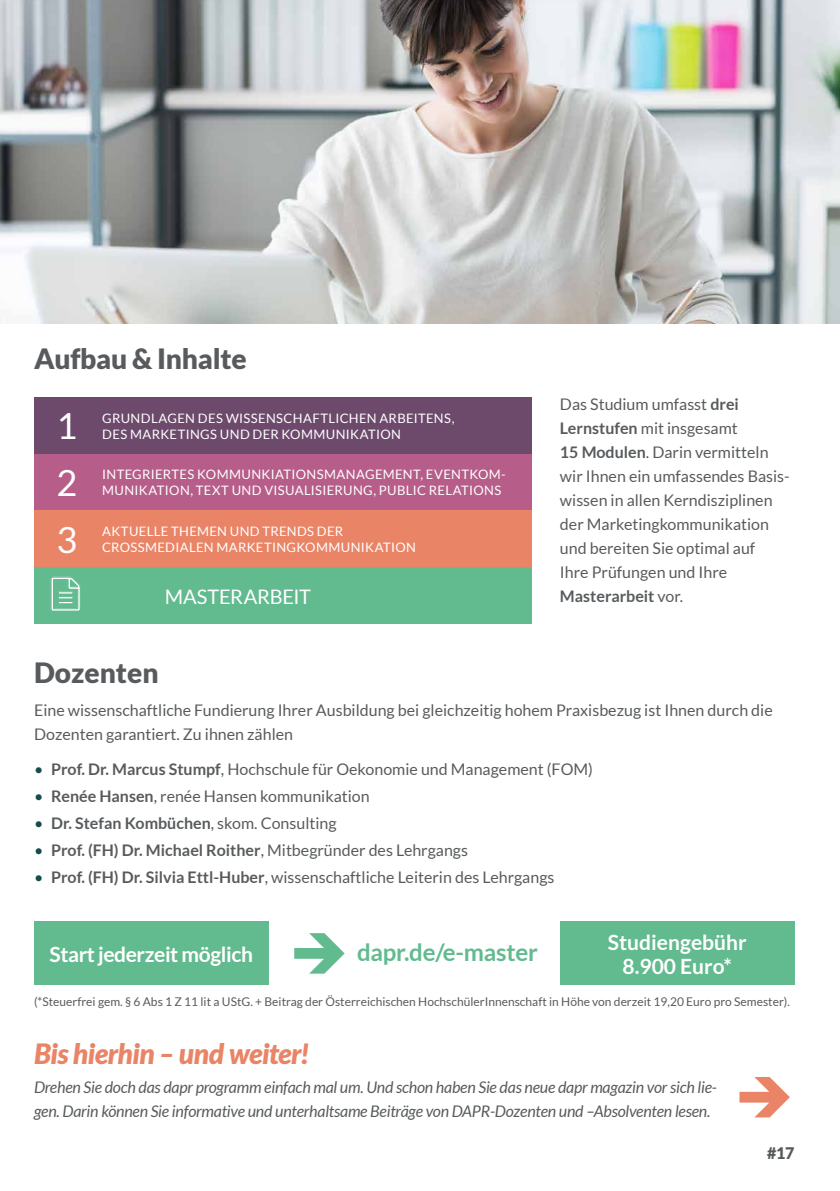
<style>
.page{position:relative;width:840px;height:1191px;background:#fff}
.page>*{position:absolute;margin:0;border:0;box-sizing:border-box;transform-origin:0 0}
.t1{font:36px/56.8px "Lato";color:#fff;text-align:justify}
.t2{font:900 28px "Lato";letter-spacing:-.01em;color:#585b5d}
.t3{font:italic 900 28px "Lato";letter-spacing:-.02em;color:#e98566}
.t4{font:700 24px "Lato";letter-spacing:-.01em;color:#62ba8f}
.t5{font:700 21px/24px "Lato";color:#fff;text-align:center}
.t6{font:700 21px "Lato";letter-spacing:-.02em;color:#fff}
.t7{font:20px "Lato";letter-spacing:-.01em;color:#fff}
.t8{font:16px/24px "Lato";color:#585b5d}
.t9{font:italic 16px/24px "Lato";letter-spacing:-.015em;color:#585b5d}
.t10{font:700 16px "Lato";color:#585b5d}
.t11{font:900 16px "Lato";color:#585b5d}
.t12{font:13px "Lato";letter-spacing:.03em;color:#fff}
.t13{font:12px "Lato";color:#585b5d}
.s1{font-weight:700}
.s2{color:#144e48}
.s3{font-weight:400;color:#144e48}
.s4{font-weight:400}
</style>
<div class="page">
<img style="left:0;top:0;width:839px;height:323px">
<div style="left:34px;top:397px;width:497px;height:57px;background:#6d496c"></div>
<div style="left:34px;top:454px;width:497px;height:56px;background:#b75d89"></div>
<div style="left:34px;top:510px;width:497px;height:57px;background:#e98566"></div>
<div style="left:34px;top:567px;width:497px;height:57px;background:#62ba8f"></div>
<div style="left:34px;top:921px;width:234px;height:64px;background:#62ba8f"></div>
<svg style="left:294px;top:933px;width:50px;height:40px"></svg>
<div style="left:559px;top:921px;width:235px;height:64px;background:#62ba8f"></div>
<h2 class="t2" style="left:34px;top:342px;width:214px">Aufbau &amp; Inhalte</h2>
<h1 class="t1" style="left:56px;top:397px;width:22px">1<br>2<br>3</h1>
<p class="t12" style="left:102px;top:410px;width:20px">Grundlagen</p>
<p class="t12" style="left:198px;top:410px;width:9px">des</p>
<p class="t12" style="left:225px;top:410px;width:10px">wissenschaftlichen</p>
<p class="t12" style="left:379px;top:410px;width:18px">Arbeitens</p>
<p class="t12" style="left:451px;top:410px;width:4px">,</p>
<p class="t12" style="left:102px;top:426px;width:9px">des</p>
<p class="t12" style="left:130px;top:426px;width:22px">Marketings</p>
<p class="t12" style="left:220px;top:426px;width:11px">und</p>
<p class="t12" style="left:252px;top:426px;width:10px">der</p>
<p class="t12" style="left:281px;top:426px;width:19px">Kommunikation</p>
<p class="t12" style="left:102px;top:467px;width:14px">Integriertes</p>
<p class="t12" style="left:197px;top:467px;width:19px">Kommunkiationsmanagement</p>
<p class="t12" style="left:420px;top:467px;width:25px">, Eventkom</p>
<p class="t12" style="left:501px;top:467px;width:6px">-</p>
<p class="t12" style="left:102px;top:483px;width:10px">munikation</p>
<p class="t12" style="left:190px;top:483px;width:52px">, Text und</p>
<p class="t12" style="left:264px;top:483px;width:18px">Visualisierung</p>
<p class="t12" style="left:373px;top:483px;width:23px">, Public</p>
<p class="t12" style="left:428px;top:483px;width:18px">Relations</p>
<p class="t12" style="left:102px;top:524px;width:19px">Aktuelle</p>
<p class="t12" style="left:171px;top:524px;width:19px">Themen</p>
<p class="t12" style="left:230px;top:524px;width:11px">und</p>
<p class="t12" style="left:262px;top:524px;width:18px">Trends</p>
<p class="t12" style="left:317px;top:524px;width:10px">der</p>
<p class="t12" style="left:102px;top:540px;width:19px">Crossmedialen</p>
<p class="t12" style="left:216px;top:540px;width:23px">Marketingkommunika</p>
<p class="t12" style="left:383px;top:540px;width:9px">tion</p>
<p class="t7" style="left:165px;top:585px;width:148px">MASTERARBEIT</p>
<p class="t8" style="left:559px;top:392px;width:229px">Das Studium umfasst <span class="s1">drei<br>Lernstufen</span> mit insgesamt<br><span class="s1">15 Modulen</span>. Darin vermitteln wir Ihnen ein umfassendes Basis&shy;wissen in allen Kerndisziplinen der Marketingkommunikation und bereiten Sie optimal auf<br>Ihre Prüfungen und Ihre<br><span class="s1">Masterarbeit</span> vor.</p>
<h2 class="t2" style="left:34px;top:656px;width:126px">Dozenten</h2>
<p class="t8" style="left:34px;top:698px;width:739px">Eine wissenschaftliche Fundierung Ihrer Ausbildung bei gleichzeitig hohem Praxisbezug ist Ihnen durch die<br>Dozenten garantiert. Zu ihnen zählen</p>
<p class="t8" style="left:34px;top:757px;width:560px"><span class="s2">•</span> <span class="s1">Prof. Dr. Marcus Stumpf</span>, Hochschule für Oekonomie und Management (FOM)</p>
<p class="t8" style="left:34px;top:784px;width:337px"><span class="s2">•</span> <span class="s1">Renée Hansen</span>, renée Hansen kommunikation</p>
<p class="t10" style="left:34px;top:814px;width:304px"><span class="s3">•</span> Dr. Stefan Kombüchen<span class="s4">, skom. Consulting</span></p>
<p class="t10" style="left:34px;top:840px;width:435px"><span class="s3">•</span> Prof. (FH) Dr. Michael Roither<span class="s4">, Mitbegründer des Lehrgangs</span></p>
<p class="t8" style="left:34px;top:864px;width:521px"><span class="s2">•</span> <span class="s1">Prof. (FH) Dr. Silvia Ettl-Huber</span>, wissenschaftliche Leiterin des Lehrgangs</p>
<h3 class="t6" style="left:50px;top:942px;width:205px">Start jederzeit möglich</h3>
<h3 class="t5" style="left:607px;top:930px;width:140px">Studiengebühr<br>8.900 Euro*</h3>
<h3 class="t4" style="left:357px;top:938px;width:182px">dapr.de/e-master</h3>
<p class="t13" style="left:34px;top:995px;width:757px">(*Steuerfrei gem. § 6 Abs 1 Z 11 lit a UStG. + Beitrag der Österreichischen HochschülerInnenschaft in Höhe von derzeit 19,20 Euro pro Semester).</p>
<h2 class="t3" style="left:34px;top:1037px;width:277px">Bis hierhin – und weiter!</h2>
<p class="t9" style="left:34px;top:1075px;width:684px">Drehen Sie doch das dapr programm einfach mal um. Und schon haben Sie das neue dapr magazin vor sich lie&shy;gen. Darin können Sie informative und unterhaltsame Beiträge von DAPR-Dozenten und –Absolventen lesen.</p>
<p class="t11" style="left:766px;top:1143px;width:29px">#17</p>
</div>
